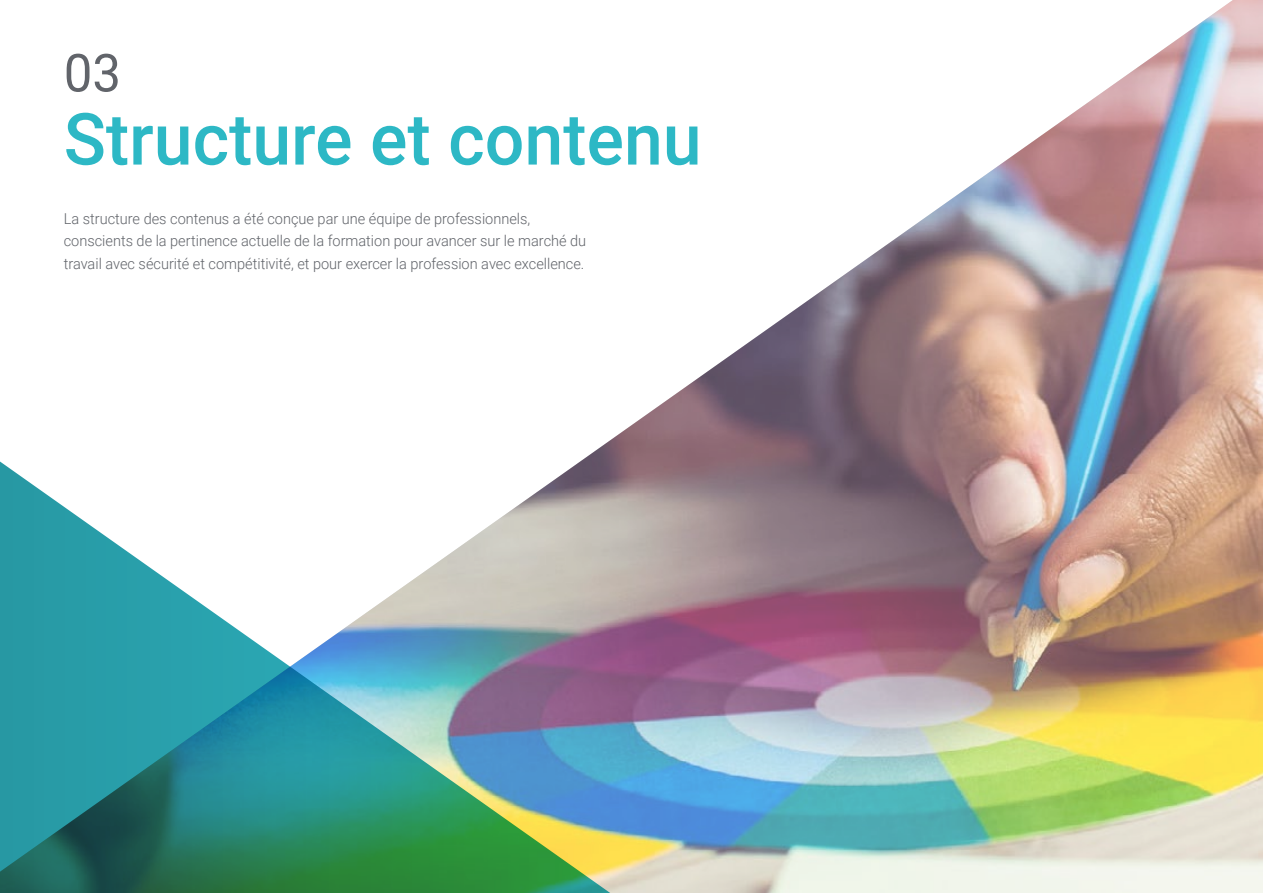
<style>
.page{position:relative;width:1263px;height:893px;background:#fff}
.page>*{position:absolute;margin:0;border:0;box-sizing:border-box;transform-origin:0 0}
.t1{font:500 72px "Roboto";color:#2db8c5}
.t2{font:52.5px "Roboto";color:#61646a}
.t3{font:300 15px/22.5px "Roboto";color:#61646a}
</style>
<div class="page">
<img style="left:602px;top:0;width:661px;height:893px">
<svg style="left:0;top:446px;width:640px;height:447px"></svg>
<h2 class="t2" style="left:64px;top:36px;width:59px">03</h2>
<h1 class="t1" style="left:64px;top:89px;width:639px">Structure et contenu</h1>
<p class="t3" style="left:64px;top:207px;width:524px">La structure des contenus a été conçue par une équipe de professionnels, conscients de la pertinence actuelle de la formation pour avancer sur le marché du travail avec sécurité et compétitivité, et pour exercer la profession avec excellence.</p>
</div>
